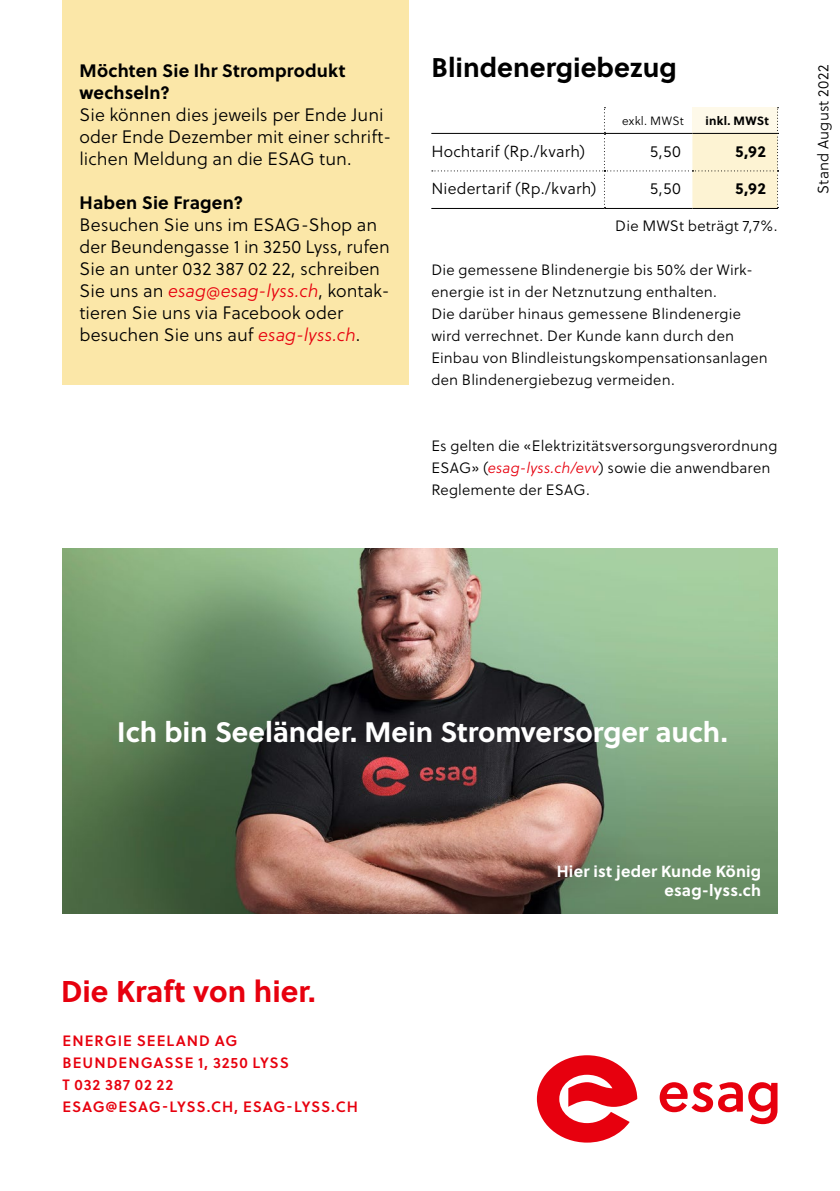
<style>
.page{position:relative;width:840px;height:1191px;background:#fff}
.page>*{position:absolute;margin:0;border:0;box-sizing:border-box;transform-origin:0 0}
.t1{font:700 30px "Soleil";color:#e7000e}
.t2{font:700 28.2px "Soleil";letter-spacing:-.005em;color:#fff}
.t3{font:700 27px "Soleil";color:#000}
.t4{font:18px/22px "Soleil Lt";color:#000}
.t5{font:700 18px/22px "Soleil";letter-spacing:.01em;color:#000}
.t6{font:16px "Soleil Lt";letter-spacing:.015em;color:#000}
.t7{font:700 16px/19.2px "Soleil";letter-spacing:.015em;color:#fff;text-align:right}
.t8{font:700 16px "Soleil";color:#000}
.t9{font:15px/22px "Soleil Lt";letter-spacing:.01em;color:#000}
.t10{font:15px/22px "Soleil Sb";letter-spacing:.06em;color:#e7000e}
.t11{font:12px "Soleil Lt";letter-spacing:.025em;color:#000}
.t12{font:700 12px "Soleil";letter-spacing:.02em;color:#000}
.s1{font-style:italic;color:#e7000e}
</style>
<div class="page">
<div style="left:62px;top:0;width:346px;height:99px;background:#fbe7a8"></div>
<div style="left:62px;top:43px;width:346px;height:342px;background:#fbe7a8"></div>
<hr style="left:431px;top:208px;width:173px;height:1px;background:#000">
<hr style="left:604px;top:208px;width:88px;height:1px;background:#000">
<hr style="left:692px;top:208px;width:85px;height:1px;background:#000">
<svg style="left:431px;top:107px;width:347px;height:101px"></svg>
<img style="left:62px;top:549px;width:715px;height:364px">
<svg style="left:410px;top:819px;width:237px;height:83px;background:#937665"></svg>
<svg style="left:536px;top:1055px;width:101px;height:87px"></svg>
<svg style="left:659px;top:1082px;width:118px;height:42px"></svg>
<p class="t5" style="left:79px;top:60px;width:267px">Möchten Sie Ihr Stromprodukt wechseln?</p>
<p class="t4" style="left:79px;top:105px;width:313px">Sie können dies jeweils per Ende Juni oder Ende Dezember mit einer schrift&shy;lichen Meldung an die ESAG tun.</p>
<p class="t5" style="left:79px;top:192px;width:165px">Haben Sie Fragen?</p>
<p class="t4" style="left:79px;top:215px;width:312px">Besuchen Sie uns im ESAG-Shop an der Beundengasse 1 in 3250 Lyss, rufen Sie an unter 032 387 02 22, schreiben Sie uns an <span class="s1">esag@esag-lyss.ch</span>, kontak&shy;tieren Sie uns via Facebook oder besuchen Sie uns auf <span class="s1">esag-lyss.ch</span>.</p>
<h3 class="t3" style="left:431px;top:50px;width:247px">Blindenergiebezug</h3>
<p class="t11" style="left:621px;top:113px;width:63px">exkl. MWSt</p>
<p class="t12" style="left:705px;top:113px;width:65px">inkl. MWSt</p>
<p class="t6" style="left:431px;top:141px;width:155px">Hochtarif (Rp./kvarh)</p>
<p class="t6" style="left:649px;top:141px;width:33px">5,50</p>
<p class="t8" style="left:734px;top:141px;width:32px">5,92</p>
<p class="t6" style="left:431px;top:179px;width:166px">Niedertarif (Rp./kvarh)</p>
<p class="t6" style="left:649px;top:179px;width:33px">5,50</p>
<p class="t8" style="left:734px;top:178px;width:32px">5,92</p>
<p class="t9" style="left:615px;top:216px;width:164px">Die MWSt beträgt 7,7%.</p>
<p class="t9" style="left:431px;top:259px;width:338px">Die gemessene Blindenergie bis 50% der Wirk&shy;energie ist in der Netznutzung enthalten.<br>Die darüber hinaus gemessene Blindenergie wird verrechnet. Der Kunde kann durch den Einbau von Blindleistungskompensationsanlagen den Blindenergiebezug vermeiden.</p>
<p class="t9" style="left:431px;top:436px;width:347px">Es gelten die «Elektrizitätsversorgungsverordnung<br>ESAG» (<span class="s1">esag-lyss.ch/evv</span>) sowie die anwendbaren<br>Reglemente der ESAG.</p>
<p class="t9" style="left:812px;top:194px;width:131px;rotate:-90deg">Stand August 2022</p>
<h2 class="t2" style="left:117px;top:713px;width:611px">Ich bin Seeländer. Mein Stromversorger auch.</h2>
<h1 class="t1" style="left:61px;top:971px;width:256px">Die Kraft von hier.</h1>
<p class="t10" style="left:63px;top:1029px;width:297px">ENERGIE SEELAND AG<br>BEUNDENGASSE 1, 3250 LYSS<br>T 032 387 02 22<br>ESAG@ESAG-LYSS.CH, ESAG-LYSS.CH</p>
<p class="t7" style="left:556px;top:862px;width:206px">Hier ist jeder Kunde König esag-lyss.ch</p>
</div>
